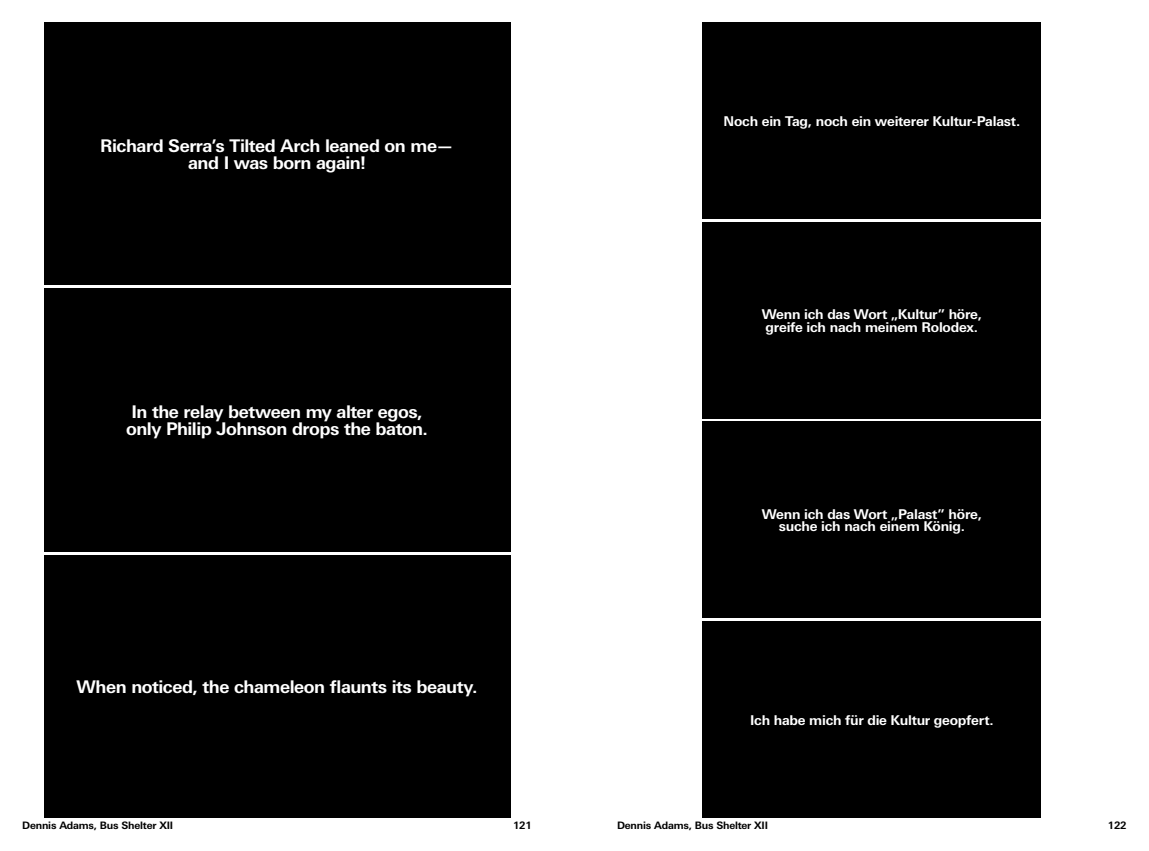
<style>
.page{position:relative;width:1149px;height:851px;background:#fff}
.page>*{position:absolute;margin:0;border:0;box-sizing:border-box;transform-origin:0 0}
.t1{font:700 17.4px/16.6px "Linotype Univers Basic";letter-spacing:-.03em;color:#fff;text-align:center}
.t2{font:700 13.5px/12.5px "Linotype Univers Basic";letter-spacing:-.02em;color:#fff}
.t3{font:700 10.2px "Linotype Univers Basic";letter-spacing:-.02em;color:#000}
</style>
<div class="page">
<div style="left:702px;top:22px;width:338px;height:196px;background:#000"></div>
<div style="left:702px;top:222px;width:338px;height:196px;background:#000"></div>
<div style="left:702px;top:421px;width:338px;height:197px;background:#000"></div>
<div style="left:702px;top:621px;width:338px;height:196px;background:#000"></div>
<div style="left:44px;top:22px;width:466px;height:263px;background:#000"></div>
<div style="left:44px;top:288px;width:466px;height:263px;background:#000"></div>
<div style="left:44px;top:555px;width:466px;height:262px;background:#000"></div>
<p class="t1" style="left:100px;top:137px;width:355px">Richard Serra’s Tilted Arch leaned on me— and I was born again!</p>
<p class="t1" style="left:126px;top:403px;width:303px">In the relay between my alter egos, only Philip Johnson drops the baton.</p>
<p class="t1" style="left:76px;top:678px;width:402px">When noticed, the chameleon flaunts its beauty.</p>
<p class="t2" style="left:723px;top:114px;width:298px">Noch ein Tag, noch ein weiterer Kultur-Palast.</p>
<p class="t2" style="left:761px;top:308px;width:221px">Wenn ich das Wort „Kultur” höre, greife ich nach meinem Rolodex.</p>
<p class="t2" style="left:761px;top:507px;width:221px;text-align:center">Wenn ich das Wort „Palast” höre, suche ich nach einem König.</p>
<p class="t2" style="left:749px;top:713px;width:245px">Ich habe mich für die Kultur geopfert.</p>
<p class="t3" style="left:22px;top:818px;width:152px">Dennis Adams, Bus Shelter XII</p>
<p class="t3" style="left:513px;top:818px;width:20px">121</p>
<p class="t3" style="left:617px;top:818px;width:152px">Dennis Adams, Bus Shelter XII</p>
<p class="t3" style="left:1107px;top:818px;width:20px">122</p>
</div>
